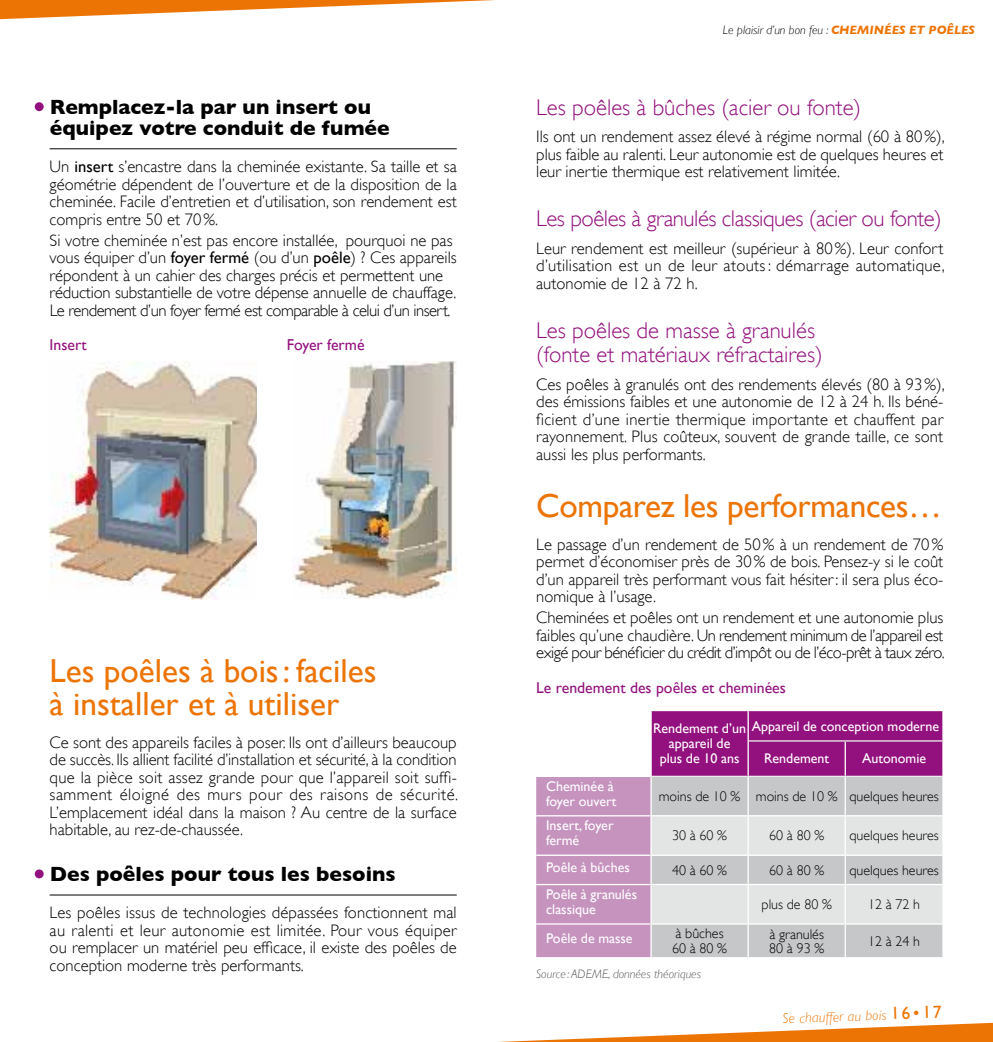
<style>
.page{position:relative;width:993px;height:1042px;background:#fff}
.page>*{position:absolute;margin:0;border:0;box-sizing:border-box;transform-origin:0 0}
.t1{font:33.25px/33.2px "Gill Sans";color:#ec7405}
.t2{font:300 22.75px/24.5px "Gill Sans";color:#93117e}
.t3{font:300 22.75px "Gill Sans";letter-spacing:-.02em;color:#93117e}
.t4{font:700 21px/21px "Gill Sans";color:#000}
.t5{font:300 16.62px/17.5px "Gill Sans";color:#000;text-align:justify}
.t6{font:15.75px "Gill Sans";color:#93117e}
.t7{font:14px/14.9px "Gill Sans";color:#fff}
.t8{font:300 14px/14.9px "Gill Sans";color:#000}
.t9{font:italic 300 14px "Gill Sans";color:#ec7405}
.t10{font:italic 300 12.25px "Gill Sans";color:#58585a}
.t11{font:italic 300 12.25px "Gill Sans";color:#000}
.t12{font:italic 700 12.25px "Gill Sans";color:#ec7405}
.s1{font-weight:400}
.s2{font-weight:700;color:#ec7405}
.s3{font-weight:400;font-style:normal;font-size:17.5px}
.s4{font-style:normal;font-size:17.5px}
</style>
<div class="page">
<svg style="left:0;top:0;width:495px;height:20px"></svg>
<svg style="left:498px;top:1023px;width:494px;height:19px"></svg>
<hr style="left:50px;top:148px;width:406px;height:1px;background:#000">
<hr style="left:50px;top:894px;width:406px;height:1px;background:#000">
<div style="left:35px;top:102px;width:9px;height:9px;background:#93117e;border-radius:50%"></div>
<div style="left:35px;top:869px;width:9px;height:9px;background:#93117e;border-radius:50%"></div>
<svg style="left:536px;top:711px;width:406px;height:246px;background:#c8a6c4"></svg>
<hr style="left:650px;top:884px;width:98px;height:1px;background:#fff">
<hr style="left:650px;top:885px;width:1px;height:38px;background:#fff">
<hr style="left:748px;top:884px;width:97px;height:1px;background:#fff">
<hr style="left:747px;top:885px;width:1px;height:38px;background:#fff">
<hr style="left:845px;top:884px;width:97px;height:1px;background:#fff">
<hr style="left:844px;top:885px;width:1px;height:38px;background:#fff">
<hr style="left:650px;top:923px;width:98px;height:1px;background:#fff">
<hr style="left:650px;top:924px;width:1px;height:33px;background:#fff">
<hr style="left:748px;top:923px;width:97px;height:1px;background:#fff">
<hr style="left:747px;top:924px;width:1px;height:33px;background:#fff">
<hr style="left:845px;top:923px;width:97px;height:1px;background:#fff">
<hr style="left:844px;top:924px;width:1px;height:33px;background:#fff">
<hr style="left:536px;top:776px;width:114px;height:1px;background:#fff">
<hr style="left:845px;top:740px;width:97px;height:1px;background:#eceded">
<hr style="left:845px;top:776px;width:97px;height:1px;background:#eceded">
<hr style="left:748px;top:740px;width:97px;height:1px;background:#eceded">
<hr style="left:651px;top:776px;width:97px;height:1px;background:#eceded">
<hr style="left:748px;top:776px;width:97px;height:1px;background:#eceded">
<img style="left:292px;top:361px;width:164px;height:238px">
<img style="left:50px;top:361px;width:206px;height:238px">
<p class="t4" style="left:50px;top:96px;width:341px">Remplacez-la par un insert ou équipez votre conduit de fumée</p>
<p class="t5" style="left:50px;top:158px;width:408px">Un <span class="s1">insert</span> s’encastre dans la cheminée existante. Sa taille et sa géométrie dépendent de l’ouverture et de la disposition de la cheminée. Facile d’entretien et d’utilisation, son rendement est compris entre 50 et 70%.</p>
<p class="t5" style="left:50px;top:231px;width:408px;text-align:left">Si votre cheminée n’est pas encore installée, pourquoi ne pas vous équiper d’un <span class="s1">foyer fermé</span> (ou d’un <span class="s1">poêle</span>) ? Ces appareils répondent à un cahier des charges précis et permettent une réduction substantielle de votre dépense annuelle de chauffage.<br>Le rendement d’un foyer fermé est comparable à celui d’un insert.</p>
<p class="t6" style="left:50px;top:335px;width:39px">Insert</p>
<p class="t6" style="left:287px;top:335px;width:79px">Foyer fermé</p>
<h1 class="t1" style="left:50px;top:654px;width:328px">Les poêles à bois: faciles à installer et à utiliser</h1>
<p class="t5" style="left:50px;top:733px;width:410px">Ce sont des appareils faciles à poser. Ils ont d’ailleurs beaucoup de succès. Ils allient facilité d’installation et sécurité, à la condition que la pièce soit assez grande pour que l’appareil soit suffi&shy;samment éloigné des murs pour des raisons de sécurité.<br>L’emplacement idéal dans la maison ? Au centre de la surface habitable, au rez-de-chaussée.</p>
<p class="t4" style="left:50px;top:863px;width:347px">Des poêles pour tous les besoins</p>
<p class="t5" style="left:50px;top:904px;width:408px">Les poêles issus de technologies dépassées fonctionnent mal au ralenti et leur autonomie est limitée. Pour vous équiper ou remplacer un matériel peu efficace, il existe des poêles de conception moderne très performants.</p>
<p class="t11" style="left:722px;top:23px;width:118px">Le plaisir d’un bon feu : <span class="s2">CHE</span></p>
<p class="t12" style="left:856px;top:22px;width:112px">MINÉES ET POÊLES</p>
<h2 class="t2" style="left:536px;top:95px;width:326px">Les poêles à bûches (acier ou fonte)</h2>
<p class="t5" style="left:536px;top:128px;width:410px">Ils ont un rendement assez élevé à régime normal (60 à 80%), plus faible au ralenti. Leur autonomie est de quelques heures et leur inertie thermique est relativement limitée.</p>
<h2 class="t3" style="left:536px;top:206px;width:407px">Les poêles à granulés classiques (acier ou fonte)</h2>
<p class="t5" style="left:536px;top:239px;width:410px">Leur rendement est meilleur (supérieur à 80%). Leur confort d’utilisation est un de leur atouts: démarrage automatique, autonomie de 12 à 72 h.</p>
<h2 class="t2" style="left:536px;top:318px;width:288px">Les poêles de masse à granulés (fonte et matériaux réfractaires)</h2>
<p class="t5" style="left:536px;top:375px;width:410px">Ces poêles à granulés ont des rendements élevés (80 à 93%), des émissions faibles et une autonomie de 12 à 24 h. Ils béné&shy;ficient d’une inertie thermique importante et chauffent par rayonnement. Plus coûteux, souvent de grande taille, ce sont aussi les plus performants.</p>
<h1 class="t1" style="left:536px;top:489px;width:407px">Comparez les performances…</h1>
<p class="t5" style="left:536px;top:535px;width:408px">Le passage d’un rendement de 50% à un rendement de 70% permet d’économiser près de 30% de bois. Pensez-y si le coût d’un appareil très performant vous fait hésiter: il sera plus éco&shy;nomique à l’usage.</p>
<p class="t5" style="left:536px;top:609px;width:410px">Cheminées et poêles ont un rendement et une autonomie plus faibles qu’une chaudière. Un rendement minimum de l’appareil est exigé pour bénéficier du crédit d’impôt ou de l’éco-prêt à taux zéro.</p>
<p class="t6" style="left:536px;top:679px;width:251px">Le rendement des poêles et cheminées</p>
<p class="t7" style="left:652px;top:721px;width:95px;text-align:center">Rendement d’un appareil de<br>plus de 10 ans</p>
<p class="t7" style="left:751px;top:718px;width:189px">Appareil de conception moderne</p>
<p class="t7" style="left:763px;top:751px;width:67px">Rendement</p>
<p class="t7" style="left:861px;top:751px;width:66px">Autonomie</p>
<p class="t7" style="left:546px;top:778px;width:72px">Cheminée à foyer ouvert</p>
<p class="t8" style="left:658px;top:789px;width:281px">moins de 10 % moins de 10 % quelques heures</p>
<p class="t7" style="left:546px;top:818px;width:69px">Insert, foyer fermé</p>
<p class="t8" style="left:672px;top:828px;width:56px">30 à 60 %</p>
<p class="t8" style="left:769px;top:828px;width:56px">60 à 80 %</p>
<p class="t8" style="left:849px;top:828px;width:91px">quelques heures</p>
<p class="t7" style="left:546px;top:860px;width:85px">Poêle à bûches</p>
<p class="t8" style="left:672px;top:862px;width:56px">40 à 60 %</p>
<p class="t8" style="left:769px;top:862px;width:56px">60 à 80 %</p>
<p class="t8" style="left:849px;top:862px;width:91px">quelques heures</p>
<p class="t7" style="left:546px;top:887px;width:92px">Poêle à granulés classique</p>
<p class="t8" style="left:761px;top:897px;width:72px">plus de 80 %</p>
<p class="t8" style="left:867px;top:897px;width:53px">12 à 72 h</p>
<p class="t7" style="left:546px;top:930px;width:88px">Poêle de masse</p>
<p class="t8" style="left:672px;top:926px;width:56px">à bûches<br>60 à 80 %</p>
<p class="t8" style="left:769px;top:927px;width:56px;line-height:14px">à granulés<br>80 à 93 %</p>
<p class="t8" style="left:867px;top:933px;width:53px">12 à 24 h</p>
<p class="t10" style="left:536px;top:967px;width:166px">Source : ADEME, données théoriques</p>
<p class="t9" style="left:782px;top:1010px;width:161px;rotate:-2deg">Se chauffer au bois <span class="s3">16</span><span class="s4">•</span><span class="s3">17</span></p>
</div>
